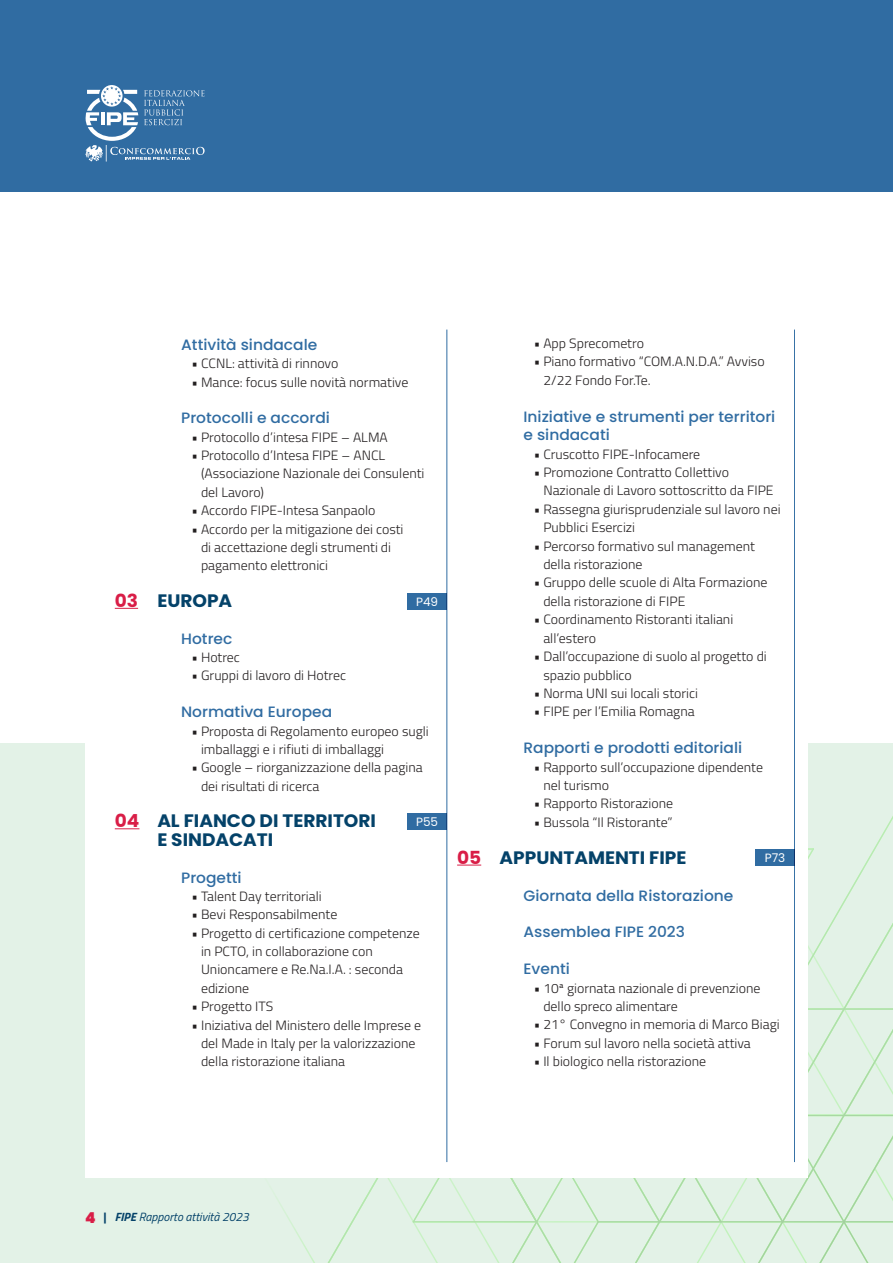
<style>
.page{position:relative;width:893px;height:1263px;background:#fff}
.page>*{position:absolute;margin:0;border:0;box-sizing:border-box;transform-origin:0 0}
.t1{font:700 18px/18.5px "Poppins";color:#044269}
.t2{font:500 15px/18.5px "Poppins";color:#306ca2}
.t3{font:300 13.5px/18.3px "Titillium Web";color:#231f20}
.t4{font:italic 12px "Titillium Web";color:#044269}
.t5{font:12px "Poppins";color:#fff}
.s1{color:#d91e47}
.s2{font-family:"Poppins";font-weight:900;font-style:normal;font-size:15px;color:#d91e47}
.s3{font-weight:700;font-style:normal}
.s4{font-weight:700}
</style>
<div class="page">
<div style="left:0;top:0;width:893px;height:191px;background:#306ca2"></div>
<div style="left:0;top:743px;width:893px;height:520px;background:#e3f2e7"></div>
<div style="left:85px;top:731px;width:723px;height:447px;background:#fff"></div>
<svg style="left:86px;top:85px;width:119px;height:77px"></svg>
<svg style="left:115px;top:608px;width:23px;height:1px"></svg>
<svg style="left:115px;top:828px;width:24px;height:1px"></svg>
<div style="left:408px;top:593px;width:39px;height:16px;background:#306ca2"></div>
<hr style="left:447px;top:330px;width:1px;height:832px;background:#306ca2">
<hr style="left:794px;top:330px;width:1px;height:832px;background:#306ca2">
<svg style="left:275px;top:743px;width:618px;height:520px"></svg>
<p class="t2" style="left:181px;top:335px;width:138px">Attività sindacale</p>
<p class="t3" style="left:191px;top:354px;width:149px">• CCNL: attività di rinnovo</p>
<p class="t3" style="left:191px;top:372px;width:219px">• Mance: focus sulle novità normative</p>
<p class="t2" style="left:181px;top:409px;width:150px">Protocolli e accordi</p>
<p class="t3" style="left:191px;top:427px;width:198px">• Protocollo d’intesa FIPE – ALMA</p>
<p class="t3" style="left:201px;top:445px;width:225px;text-indent:-10px">• Protocollo d’Intesa FIPE – ANCL (Associazione Nazionale dei Consulenti del Lavoro)</p>
<p class="t3" style="left:191px;top:501px;width:186px">• Accordo FIPE-Intesa Sanpaolo</p>
<p class="t3" style="left:201px;top:519px;width:204px;text-indent:-10px">• Accordo per la mitigazione dei costi di accettazione degli strumenti di pagamento elettronici</p>
<h1 class="t1" style="left:115px;top:591px;width:119px"><span class="s1">03</span> EUROPA</h1>
<p class="t2" style="left:181px;top:629px;width:53px">Hotrec</p>
<p class="t3" style="left:191px;top:647px;width:50px">• Hotrec</p>
<p class="t3" style="left:191px;top:666px;width:156px">• Gruppi di lavoro di Hotrec</p>
<p class="t2" style="left:181px;top:703px;width:152px">Normativa Europea</p>
<p class="t3" style="left:201px;top:721px;width:229px;text-indent:-10px">• Proposta di Regolamento europeo sugli imballaggi e i rifiuti di imballaggi</p>
<p class="t3" style="left:201px;top:758px;width:223px;text-indent:-10px">• Google – riorganizzazione della pagina dei risultati di ricerca</p>
<h1 class="t1" style="left:157px;top:812px;width:220px;text-indent:-43px"><span class="s1">04</span> AL FIANCO DI TERRITORI<br>E SINDACATI</h1>
<p class="t2" style="left:181px;top:868px;width:62px">Progetti</p>
<p class="t3" style="left:191px;top:886px;width:132px">• Talent Day territoriali</p>
<p class="t3" style="left:191px;top:905px;width:147px">• Bevi Responsabilmente</p>
<p class="t3" style="left:201px;top:923px;width:220px;text-indent:-10px">• Progetto di certificazione competenze in PCTO, in collaborazione con<br>Unioncamere e Re.Na.I.A. : seconda edizione</p>
<p class="t3" style="left:191px;top:997px;width:83px">• Progetto ITS</p>
<p class="t3" style="left:201px;top:1015px;width:222px;text-indent:-10px">• Iniziativa del Ministero delle Imprese e del Made in Italy per la valorizzazione della ristorazione italiana</p>
<p class="t5" style="left:416px;top:594px;width:24px">P49</p>
<p class="t5" style="left:416px;top:814px;width:24px">P55</p>
<p class="t3" style="left:534px;top:333px;width:112px">• App Sprecometro</p>
<p class="t3" style="left:543px;top:352px;width:223px;text-indent:-10px">• Piano formativo “COM.A.N.D.A.” Avviso<br>2/22 Fondo For.Te.</p>
<p class="t2" style="left:523px;top:407px;width:253px">Iniziative e strumenti per territori e sindacati</p>
<p class="t3" style="left:534px;top:444px;width:168px">• Cruscotto FIPE-Infocamere</p>
<p class="t3" style="left:543px;top:462px;width:232px;text-indent:-10px">• Promozione Contratto Collettivo<br>Nazionale di Lavoro sottoscritto da FIPE</p>
<p class="t3" style="left:543px;top:499px;width:239px;text-indent:-10px">• Rassegna giurisprudenziale sul lavoro nei<br>Pubblici Esercizi</p>
<p class="t3" style="left:543px;top:536px;width:213px;text-indent:-10px">• Percorso formativo sul management della ristorazione</p>
<p class="t3" style="left:543px;top:573px;width:226px;text-indent:-10px">• Gruppo delle scuole di Alta Formazione della ristorazione di FIPE</p>
<p class="t3" style="left:543px;top:610px;width:191px;text-indent:-10px">• Coordinamento Ristoranti italiani all’estero</p>
<p class="t3" style="left:543px;top:646px;width:225px;text-indent:-10px">• Dall’occupazione di suolo al progetto di spazio pubblico</p>
<p class="t3" style="left:534px;top:683px;width:166px">• Norma UNI sui locali storici</p>
<p class="t3" style="left:534px;top:702px;width:163px">• FIPE per l’Emilia Romagna</p>
<p class="t2" style="left:523px;top:739px;width:220px">Rapporti e prodotti editoriali</p>
<p class="t3" style="left:543px;top:757px;width:221px;text-indent:-10px">• Rapporto sull’occupazione dipendente nel turismo</p>
<p class="t3" style="left:534px;top:794px;width:141px">• Rapporto Ristorazione</p>
<p class="t3" style="left:534px;top:812px;width:140px">• Bussola “Il Ristorante”</p>
<h1 class="t1" style="left:457px;top:848px;width:231px"><span class="s1">05</span> APPUNTAMENTI FIPE</h1>
<p class="t2" style="left:523px;top:886px;width:211px">Giornata della Ristorazione</p>
<p class="t2" style="left:523px;top:923px;width:163px">Assemblea FIPE 2023</p>
<p class="t2" style="left:523px;top:960px;width:48px">Eventi</p>
<p class="t3" style="left:543px;top:978px;width:219px;text-indent:-10px">• 10ª giornata nazionale di prevenzione dello spreco alimentare</p>
<p class="t3" style="left:534px;top:1015px;width:247px">• 21° Convegno in memoria di Marco Biagi</p>
<p class="t3" style="left:534px;top:1033px;width:219px">• Forum sul lavoro nella società attiva</p>
<p class="t3" style="left:534px;top:1052px;width:174px">• Il biologico nella ristorazione</p>
<p class="t5" style="left:765px;top:851px;width:22px">P73</p>
<p class="t4" style="left:85px;top:1208px;width:165px"><span class="s2">4</span> <span class="s3">|</span> <span class="s4">FIPE</span> Rapporto attività 2023</p>
</div>
